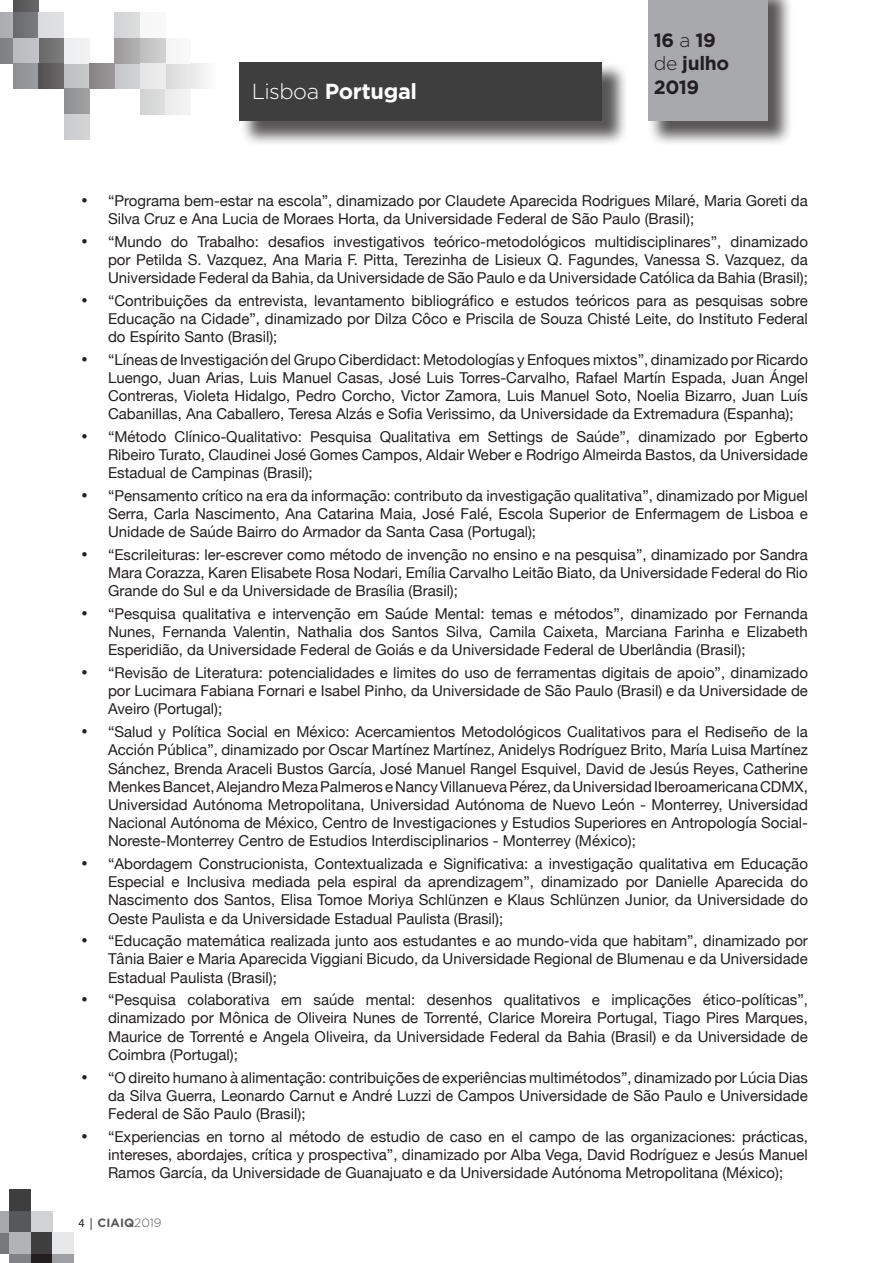
<style>
.page{position:relative;width:893px;height:1263px;background:#fff}
.page>*{position:absolute;margin:0;border:0;box-sizing:border-box;transform-origin:0 0}
.t1{font:700 21.75px "Gotham";letter-spacing:-.015em;color:#fff}
.t2{font:700 19.2px/23.1px "Gotham";letter-spacing:-.02em;color:#231f20}
.t3{font:15px/18.1px "Helvetica Neue";color:#231f20;text-align:justify}
.t4{font:700 12px "Gotham";color:#57585a}
.s1{font-weight:300}
.s2{font-family:"Myriad Pro";font-weight:400;color:#231f20}
</style>
<div class="page">
<div style="left:9px;top:1189px;width:22px;height:22px;background:#3e3e3f"></div>
<div style="left:9px;top:1211px;width:22px;height:21px;background:#57585a"></div>
<div style="left:31px;top:1211px;width:21px;height:21px;background:#d1d2d4"></div>
<div style="left:31px;top:1232px;width:21px;height:22px;background:#3e3e3f"></div>
<div style="left:9px;top:1232px;width:22px;height:22px;background:#b2b3b7"></div>
<div style="left:0;top:1232px;width:9px;height:22px;background:#76787b"></div>
<div style="left:9px;top:1254px;width:22px;height:9px;background:#808285"></div>
<div style="left:31px;top:1254px;width:21px;height:9px;background:#231f20"></div>
<div style="left:52px;top:1254px;width:22px;height:9px;background:#9d9fa2"></div>
<div style="left:52px;top:1232px;width:22px;height:22px;background:#e6e7e9"></div>
<div style="left:0;top:1211px;width:9px;height:21px;background:#a8a9ad"></div>
<div style="left:13px;top:0;width:25px;height:13px;background:#5d5d5e"></div>
<div style="left:13px;top:13px;width:25px;height:25px;background:#727375"></div>
<div style="left:38px;top:13px;width:26px;height:25px;background:#dddedf"></div>
<div style="left:38px;top:38px;width:26px;height:25px;background:#727273"></div>
<div style="left:13px;top:38px;width:25px;height:25px;background:#bebfc2"></div>
<div style="left:0;top:38px;width:13px;height:25px;background:#808285"></div>
<div style="left:13px;top:63px;width:25px;height:26px;background:#949699"></div>
<div style="left:38px;top:63px;width:26px;height:26px;background:#5f5c5d"></div>
<div style="left:64px;top:63px;width:25px;height:26px;background:#c2c3c5"></div>
<div style="left:64px;top:38px;width:25px;height:25px;background:#eff0f1"></div>
<div style="left:0;top:13px;width:13px;height:25px;background:#a8a9ad"></div>
<div style="left:191px;top:63px;width:25px;height:26px;background:#f2f2f2"></div>
<div style="left:165px;top:63px;width:26px;height:26px;background:#e1e1e1"></div>
<div style="left:165px;top:38px;width:26px;height:25px;background:#f6f7f7"></div>
<div style="left:140px;top:38px;width:25px;height:25px;background:#c7c7c8"></div>
<div style="left:140px;top:63px;width:25px;height:26px;background:#e8e9ea"></div>
<div style="left:140px;top:89px;width:25px;height:25px;background:#d7d8d9"></div>
<div style="left:115px;top:63px;width:25px;height:26px;background:#cccdce"></div>
<div style="left:115px;top:38px;width:25px;height:25px;background:#a7a6a6"></div>
<div style="left:115px;top:12px;width:25px;height:26px;background:#d8d8da"></div>
<div style="left:140px;top:12px;width:25px;height:26px;background:#f7f8f8"></div>
<div style="left:165px;top:89px;width:26px;height:25px;background:#efeff0"></div>
<div style="left:89px;top:63px;width:26px;height:26px;background:#8f8d8e"></div>
<div style="left:64px;top:89px;width:25px;height:25px;background:#979899"></div>
<div style="left:64px;top:114px;width:25px;height:25px;background:#cfd0d2"></div>
<div style="left:239px;top:62px;width:389px;height:85px;background:#231f20;opacity:.75"></div>
<div style="left:240px;top:62px;width:362px;height:59px;background:#3e3e3f"></div>
<div style="left:648px;top:0;width:146px;height:147px;background:#231f20;opacity:.75"></div>
<div style="left:648px;top:0;width:120px;height:121px;background:#a8a9ad"></div>
<h1 class="t1" style="left:252px;top:79px;width:167px"><span class="s1">Lisboa</span> Portugal</h1>
<p class="t2" style="left:654px;top:29px;width:77px">16 <span class="s1">a</span> 19 <span class="s1">de</span> julho<br>2019</p>
<p class="t3" style="left:108px;top:192px;width:701px;text-indent:-27px">• “Programa bem-estar na escola”, dinamizado por Claudete Aparecida Rodrigues Milaré, Maria Goreti da<br>Silva Cruz e Ana Lucia de Moraes Horta, da Universidade Federal de São Paulo (Brasil);</p>
<p class="t3" style="left:108px;top:233px;width:701px;text-indent:-27px">• “Mundo do Trabalho: desafios investigativos teórico-metodológicos multidisciplinares”, dinamizado por Petilda S. Vazquez, Ana Maria F. Pitta, Terezinha de Lisieux Q. Fagundes, Vanessa S. Vazquez, da Universidade Federal da Bahia, da Universidade de São Paulo e da Universidade Católica da Bahia (Brasil);</p>
<p class="t3" style="left:108px;top:292px;width:701px;text-indent:-27px">• “Contribuições da entrevista, levantamento bibliográfico e estudos teóricos para as pesquisas sobre Educação na Cidade”, dinamizado por Dilza Côco e Priscila de Souza Chisté Leite, do Instituto Federal do Espírito Santo (Brasil);</p>
<p class="t3" style="left:108px;top:351px;width:701px;text-indent:-27px">• “Líneas de Investigación del Grupo Ciberdidact: Metodologías y Enfoques mixtos”, dinamizado por Ricardo Luengo, Juan Arias, Luis Manuel Casas, José Luis Torres-Carvalho, Rafael Martín Espada, Juan Ángel Contreras, Violeta Hidalgo, Pedro Corcho, Victor Zamora, Luis Manuel Soto, Noelia Bizarro, Juan Luís Cabanillas, Ana Caballero, Teresa Alzás e Sofia Verissimo, da Universidade da Extremadura (Espanha);</p>
<p class="t3" style="left:108px;top:428px;width:701px;text-indent:-27px">• “Método Clínico-Qualitativo: Pesquisa Qualitativa em Settings de Saúde”, dinamizado por Egberto Ribeiro Turato, Claudinei José Gomes Campos, Aldair Weber e Rodrigo Almeirda Bastos, da Universidade Estadual de Campinas (Brasil);</p>
<p class="t3" style="left:108px;top:487px;width:701px;text-indent:-27px">• “Pensamento crítico na era da informação: contributo da investigação qualitativa”, dinamizado por Miguel Serra, Carla Nascimento, Ana Catarina Maia, José Falé, Escola Superior de Enfermagem de Lisboa e Unidade de Saúde Bairro do Armador da Santa Casa (Portugal);</p>
<p class="t3" style="left:108px;top:546px;width:701px;text-indent:-27px">• “Escrileituras: ler-escrever como método de invenção no ensino e na pesquisa”, dinamizado por Sandra Mara Corazza, Karen Elisabete Rosa Nodari, Emília Carvalho Leitão Biato, da Universidade Federal do Rio Grande do Sul e da Universidade de Brasília (Brasil);</p>
<p class="t3" style="left:108px;top:605px;width:701px;text-indent:-27px">• “Pesquisa qualitativa e intervenção em Saúde Mental: temas e métodos”, dinamizado por Fernanda Nunes, Fernanda Valentin, Nathalia dos Santos Silva, Camila Caixeta, Marciana Farinha e Elizabeth Esperidião, da Universidade Federal de Goiás e da Universidade Federal de Uberlândia (Brasil);</p>
<p class="t3" style="left:108px;top:664px;width:701px;text-indent:-27px">• “Revisão de Literatura: potencialidades e limites do uso de ferramentas digitais de apoio”, dinamizado por Lucimara Fabiana Fornari e Isabel Pinho, da Universidade de São Paulo (Brasil) e da Universidade de Aveiro (Portugal);</p>
<p class="t3" style="left:108px;top:724px;width:701px;text-indent:-27px">• “Salud y Política Social en México: Acercamientos Metodológicos Cualitativos para el Rediseño de la Acción Pública”, dinamizado por Oscar Martínez Martínez, Anidelys Rodríguez Brito, María Luisa Martínez Sánchez, Brenda Araceli Bustos García, José Manuel Rangel Esquivel, David de Jesús Reyes, Catherine Menkes Bancet, Alejandro Meza Palmeros e Nancy Villanueva Pérez, da Universidad Iberoamericana CDMX, Universidad Autónoma Metropolitana, Universidad Autónoma de Nuevo León - Monterrey, Universidad Nacional Autónoma de México, Centro de Investigaciones y Estudios Superiores en Antropología Social-Noreste-Monterrey Centro de Estudios Interdisciplinarios - Monterrey (México);</p>
<p class="t3" style="left:108px;top:855px;width:701px;text-indent:-27px">• “Abordagem Construcionista, Contextualizada e Significativa: a investigação qualitativa em Educação Especial e Inclusiva mediada pela espiral da aprendizagem”, dinamizado por Danielle Aparecida do Nascimento dos Santos, Elisa Tomoe Moriya Schlünzen e Klaus Schlünzen Junior, da Universidade do Oeste Paulista e da Universidade Estadual Paulista (Brasil);</p>
<p class="t3" style="left:108px;top:933px;width:701px;text-indent:-27px">• “Educação matemática realizada junto aos estudantes e ao mundo-vida que habitam”, dinamizado por Tânia Baier e Maria Aparecida Viggiani Bicudo, da Universidade Regional de Blumenau e da Universidade Estadual Paulista (Brasil);</p>
<p class="t3" style="left:108px;top:992px;width:701px;text-indent:-27px">• “Pesquisa colaborativa em saúde mental: desenhos qualitativos e implicações ético-políticas”, dinamizado por Mônica de Oliveira Nunes de Torrenté, Clarice Moreira Portugal, Tiago Pires Marques, Maurice de Torrenté e Angela Oliveira, da Universidade Federal da Bahia (Brasil) e da Universidade de Coimbra (Portugal);</p>
<p class="t3" style="left:108px;top:1069px;width:701px;text-indent:-27px">• “O direito humano à alimentação: contribuições de experiências multimétodos”, dinamizado por Lúcia Dias da Silva Guerra, Leonardo Carnut e André Luzzi de Campos Universidade de São Paulo e Universidade Federal de São Paulo (Brasil);</p>
<p class="t3" style="left:108px;top:1128px;width:701px;text-indent:-27px">• “Experiencias en torno al método de estudio de caso en el campo de las organizaciones: prácticas, intereses, abordajes, crítica y prospectiva”, dinamizado por Alba Vega, David Rodríguez e Jesús Manuel Ramos García, da Universidade de Guanajuato e da Universidade Autónoma Metropolitana (México);</p>
<p class="t4" style="left:78px;top:1216px;width:85px"><span class="s2">4 |</span> CIAIQ<span class="s1">2019</span></p>
</div>
